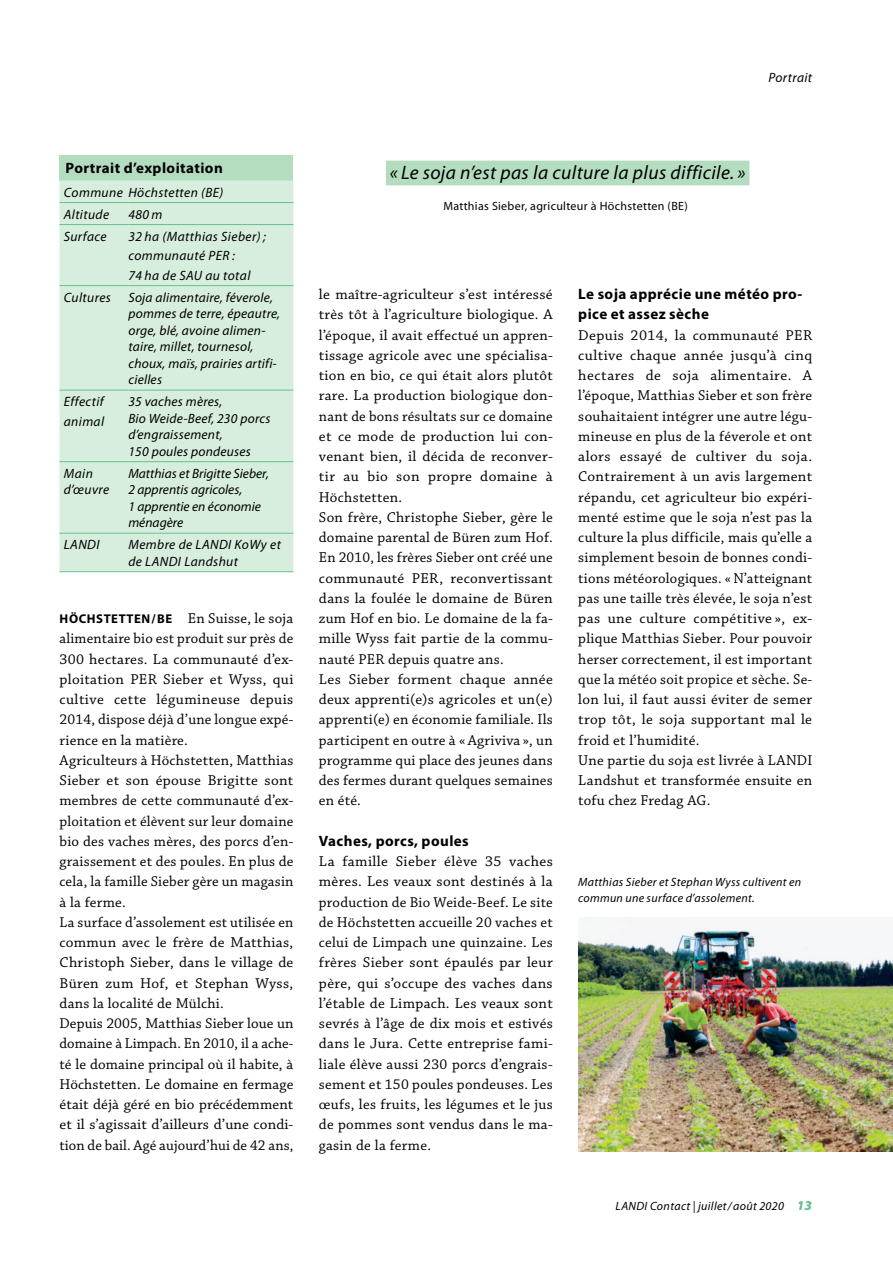
<style>
.page{position:relative;width:893px;height:1263px;background:#fff}
.page>*{position:absolute;margin:0;border:0;box-sizing:border-box;transform-origin:0 0}
.t1{font:italic 19.5px "Myriad Pro";letter-spacing:.02em;color:#000}
.t2{font:15px/20.2px "Chaparral Pro";letter-spacing:.02em;color:#000}
.t3{font:700 15px/20.2px "Myriad Pro";letter-spacing:.03em;color:#000}
.t4{font:italic 13.5px/16.5px "Myriad Pro";letter-spacing:.015em;color:#000}
.t5{font:italic 12px/15.8px "Myriad Pro";letter-spacing:.025em;color:#000}
.t6{font:12px "Myriad Pro";letter-spacing:.025em;color:#000}
.s1{font-family:"Myriad Pro";font-weight:700;font-size:12.75px}
.s2{font-weight:900;font-size:13.5px;color:#66c18c}
</style>
<div class="page">
<img style="left:578px;top:917px;width:315px;height:234px">
<div style="left:386px;top:161px;width:363px;height:24px;background:#b4ddc0"></div>
<div style="left:60px;top:155px;width:233px;height:25px;background:#b4ddc0"></div>
<div style="left:60px;top:180px;width:233px;height:391px;background:#d7eddd"></div>
<div style="left:60px;top:225px;width:233px;height:308px;background:#d7eddd"></div>
<hr style="left:60px;top:202px;width:68px;height:1px;background:#66c18c">
<hr style="left:128px;top:202px;width:165px;height:1px;background:#66c18c">
<hr style="left:60px;top:224px;width:68px;height:1px;background:#66c18c">
<hr style="left:128px;top:224px;width:165px;height:1px;background:#66c18c">
<hr style="left:60px;top:285px;width:68px;height:1px;background:#66c18c">
<hr style="left:128px;top:285px;width:165px;height:1px;background:#66c18c">
<hr style="left:60px;top:390px;width:68px;height:1px;background:#66c18c">
<hr style="left:128px;top:390px;width:165px;height:1px;background:#66c18c">
<hr style="left:60px;top:461px;width:68px;height:1px;background:#66c18c">
<hr style="left:128px;top:461px;width:165px;height:1px;background:#66c18c">
<hr style="left:60px;top:533px;width:68px;height:1px;background:#66c18c">
<hr style="left:128px;top:533px;width:165px;height:1px;background:#66c18c">
<hr style="left:60px;top:571px;width:68px;height:1px;background:#66c18c">
<hr style="left:128px;top:571px;width:165px;height:1px;background:#66c18c">
<p class="t4" style="left:768px;top:70px;width:45px">Portrait</p>
<p class="t3" style="left:66px;top:158px;width:159px">Portrait d’exploitation</p>
<p class="t4" style="left:64px;top:181px;width:161px;line-height:22px">Commune Höchstetten (BE)<br>Altitude</p>
<p class="t4" style="left:128px;top:206px;width:36px">480 m</p>
<p class="t4" style="left:64px;top:228px;width:44px">Surface</p>
<p class="t4" style="left:128px;top:227px;width:139px;line-height:19.5px">32 ha (Matthias Sieber) ; communauté PER :<br>74 ha de SAU au total</p>
<p class="t4" style="left:64px;top:289px;width:49px">Cultures</p>
<p class="t4" style="left:128px;top:289px;width:153px">Soja alimentaire, féverole, pommes de terre, épeautre, orge, blé, avoine alimen&shy;taire, millet, tournesol, choux, maïs, prairies artifi&shy;cielles</p>
<p class="t4" style="left:64px;top:392px;width:42px;line-height:19.5px">Effectif animal</p>
<p class="t4" style="left:128px;top:394px;width:144px">35 vaches mères,<br>Bio Weide-Beef, 230 porcs d’engraissement,<br>150 poules pondeuses</p>
<p class="t4" style="left:64px;top:465px;width:47px">Main d’œuvre</p>
<p class="t4" style="left:128px;top:465px;width:142px">Matthias et Brigitte Sieber,<br>2 apprentis agricoles,<br>1 apprentie en économie ménagère</p>
<p class="t4" style="left:64px;top:537px;width:37px">LANDI</p>
<p class="t4" style="left:128px;top:537px;width:154px">Membre de LANDI KoWy et de LANDI Landshut</p>
<p class="t2" style="left:60px;top:609px;width:235px"><span class="s1">HÖCHSTETTEN/BE</span> En Suisse, le soja alimentaire bio est produit sur près de 300 hectares. La communauté d’ex&shy;ploitation PER Sieber et Wyss, qui cultive cette légumineuse depuis 2014, dispose déjà d’une longue expé&shy;rience en la matière.<br>Agriculteurs à Höchstetten, Matthias Sieber et son épouse Brigitte sont membres de cette communauté d’ex&shy;ploitation et élèvent sur leur domaine bio des vaches mères, des porcs d’en&shy;graissement et des poules. En plus de cela, la famille Sieber gère un magasin à la ferme.<br>La surface d’assolement est utilisée en commun avec le frère de Matthias, Christoph Sieber, dans le village de Büren zum Hof, et Stephan Wyss, dans la localité de Mülchi.<br>Depuis 2005, Matthias Sieber loue un domaine à Limpach. En 2010, il a ache&shy;té le domaine principal où il habite, à Höchstetten. Le domaine en fermage était déjà géré en bio précédemment et il s’agissait d’ailleurs d’une condi&shy;tion de bail. Agé aujourd’hui de 42 ans,</p>
<h1 class="t1" style="left:390px;top:162px;width:357px">« Le soja n’est pas la culture la plus difficile. »</h1>
<p class="t6" style="left:443px;top:199px;width:246px">Matthias Sieber, agriculteur à Höchstetten (BE)</p>
<p class="t2" style="left:319px;top:285px;width:235px">le maître-agriculteur s’est intéressé très tôt à l’agriculture biologique. A l’époque, il avait effectué un appren&shy;tissage agricole avec une spécialisa&shy;tion en bio, ce qui était alors plutôt rare. La production biologique don&shy;nant de bons résultats sur ce domaine et ce mode de production lui con&shy;venant bien, il décida de reconver&shy;tir au bio son propre domaine à Höchstetten.<br>Son frère, Christophe Sieber, gère le domaine parental de Büren zum Hof.<br>En 2010, les frères Sieber ont créé une communauté PER, reconvertissant dans la foulée le domaine de Büren zum Hof en bio. Le domaine de la fa&shy;mille Wyss fait partie de la commu&shy;nauté PER depuis quatre ans.<br>Les Sieber forment chaque année deux apprenti(e)s agricoles et un(e) apprenti(e) en économie familiale. Ils participent en outre à « Agriviva », un programme qui place des jeunes dans des fermes durant quelques semaines en été.</p>
<p class="t3" style="left:319px;top:831px;width:151px">Vaches, porcs, poules</p>
<p class="t2" style="left:319px;top:852px;width:235px;text-align:justify">La famille Sieber élève 35 vaches mères. Les veaux sont destinés à la production de Bio Weide-Beef. Le site de Höchstetten accueille 20 vaches et celui de Limpach une quinzaine. Les frères Sieber sont épaulés par leur père, qui s’occupe des vaches dans l’étable de Limpach. Les veaux sont sevrés à l’âge de dix mois et estivés dans le Jura. Cette entreprise fami&shy;liale élève aussi 230 porcs d’engrais&shy;sement et 150 poules pondeuses. Les œufs, les fruits, les légumes et le jus de pommes sont vendus dans le ma&shy;gasin de la ferme.</p>
<p class="t3" style="left:578px;top:284px;width:225px">Le soja apprécie une météo pro&shy;pice et assez sèche</p>
<p class="t2" style="left:578px;top:325px;width:235px">Depuis 2014, la communauté PER cultive chaque année jusqu’à cinq hectares de soja alimentaire. A l’époque, Matthias Sieber et son frère souhaitaient intégrer une autre légu&shy;mineuse en plus de la féverole et ont alors essayé de cultiver du soja.<br>Contrairement à un avis largement répandu, cet agriculteur bio expéri&shy;menté estime que le soja n’est pas la culture la plus difficile, mais qu’elle a simplement besoin de bonnes condi&shy;tions météorologiques. « N’atteignant pas une taille très élevée, le soja n’est pas une culture compétitive », ex&shy;plique Matthias Sieber. Pour pouvoir herser correctement, il est important que la météo soit propice et sèche. Se&shy;lon lui, il faut aussi éviter de semer trop tôt, le soja supportant mal le froid et l’humidité.<br>Une partie du soja est livrée à LANDI Landshut et transformée ensuite en tofu chez Fredag AG.</p>
<p class="t5" style="left:578px;top:875px;width:224px">Matthias Sieber et Stephan Wyss cultivent en commun une surface d’assolement.</p>
<p class="t5" style="left:616px;top:1199px;width:198px">LANDI Contact | juillet/août 2020 <span class="s2">13</span></p>
</div>
